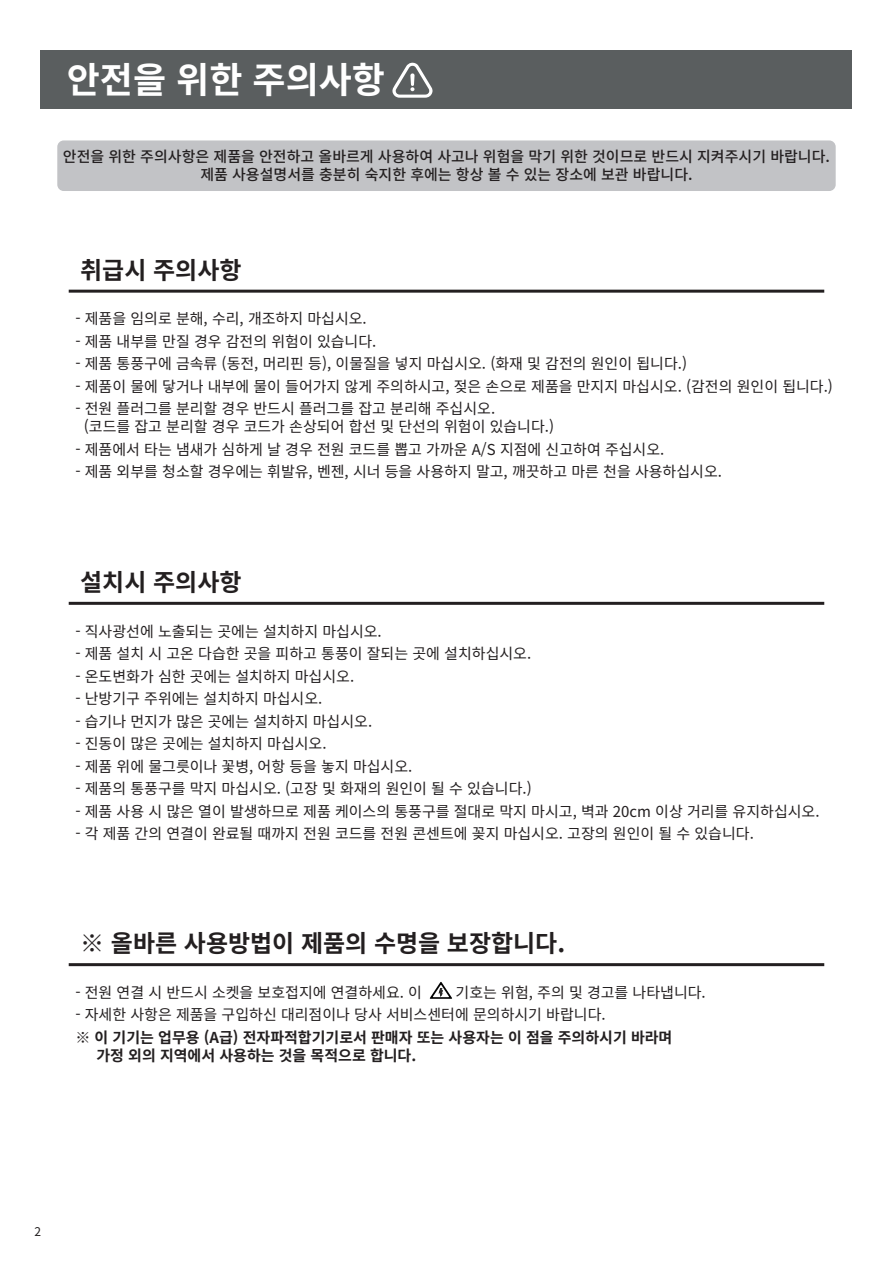
<style>
.page{position:relative;width:893px;height:1263px;background:#fff}
.page>*{position:absolute;margin:0;border:0;box-sizing:border-box;transform-origin:0 0}
.t1{font:700 36px "Noto Sans CJ Kkr";color:#fff}
.t2{font:700 24px "Noto Sans CJ Kkr";color:#231f20}
.t3{font:15px/18px "Noto Sans CJ Kkr";color:#231f20}
.t4{font:500 15px/18px "Noto Sans CJ Kkr";color:#231f20;text-align:center}
.t5{font:700 15px/18px "Noto Sans CJ Kkr";color:#231f20}
.t6{font:12px "Noto Sans CJ Kkr";color:#231f20}
</style>
<div class="page">
<div style="left:41px;top:51px;width:811px;height:58px;background:#5a5e5f"></div>
<div style="left:57px;top:140px;width:779px;height:51px;background:#c2c3c6;border-radius:6px"></div>
<svg style="left:392px;top:62px;width:40px;height:36px"></svg>
<hr style="left:69px;top:290px;width:755px;height:3px;background:#231f20">
<hr style="left:69px;top:602px;width:755px;height:3px;background:#231f20">
<hr style="left:69px;top:963px;width:755px;height:3px;background:#231f20">
<svg style="left:429px;top:982px;width:23px;height:17px"></svg>
<h1 class="t1" style="left:67px;top:60px;width:320px">안전을 위한 주의사항</h1>
<p class="t4" style="left:63px;top:148px;width:769px">안전을 위한 주의사항은 제품을 안전하고 올바르게 사용하여 사고나 위험을 막기 위한 것이므로 반드시 지켜주시기 바랍니다. 제품 사용설명서를 충분히 숙지한 후에는 항상 볼 수 있는 장소에 보관 바랍니다.</p>
<h2 class="t2" style="left:80px;top:256px;width:163px">취급시 주의사항</h2>
<p class="t3" style="left:75px;top:310px;width:293px">- 제품을 임의로 분해, 수리, 개조하지 마십시오.</p>
<p class="t3" style="left:75px;top:333px;width:303px">- 제품 내부를 만질 경우 감전의 위험이 있습니다.</p>
<p class="t3" style="left:75px;top:355px;width:613px">- 제품 통풍구에 금속류 (동전, 머리핀 등), 이물질을 넣지 마십시오. (화재 및 감전의 원인이 됩니다.)</p>
<p class="t3" style="left:75px;top:378px;width:759px">- 제품이 물에 닿거나 내부에 물이 들어가지 않게 주의하시고, 젖은 손으로 제품을 만지지 마십시오. (감전의 원인이 됩니다.)</p>
<p class="t3" style="left:84px;top:400px;width:472px;text-indent:-8px">- 전원 플러그를 분리할 경우 반드시 플러그를 잡고 분리해 주십시오.<br>(코드를 잡고 분리할 경우 코드가 손상되어 합선 및 단선의 위험이 있습니다.)</p>
<p class="t3" style="left:75px;top:441px;width:590px">- 제품에서 타는 냄새가 심하게 날 경우 전원 코드를 뽑고 가까운 A/S 지점에 신고하여 주십시오.</p>
<p class="t3" style="left:75px;top:463px;width:648px">- 제품 외부를 청소할 경우에는 휘발유, 벤젠, 시너 등을 사용하지 말고, 깨끗하고 마른 천을 사용하십시오.</p>
<h2 class="t2" style="left:80px;top:568px;width:163px">설치시 주의사항</h2>
<p class="t3" style="left:75px;top:622px;width:308px">- 직사광선에 노출되는 곳에는 설치하지 마십시오.</p>
<p class="t3" style="left:75px;top:645px;width:457px">- 제품 설치 시 고온 다습한 곳을 피하고 통풍이 잘되는 곳에 설치하십시오.</p>
<p class="t3" style="left:75px;top:667px;width:280px">- 온도변화가 심한 곳에는 설치하지 마십시오.</p>
<p class="t3" style="left:75px;top:690px;width:249px">- 난방기구 주위에는 설치하지 마십시오.</p>
<p class="t3" style="left:75px;top:712px;width:298px">- 습기나 먼지가 많은 곳에는 설치하지 마십시오.</p>
<p class="t3" style="left:75px;top:735px;width:253px">- 진동이 많은 곳에는 설치하지 마십시오.</p>
<p class="t3" style="left:75px;top:757px;width:338px">- 제품 위에 물그릇이나 꽃병, 어항 등을 놓지 마십시오.</p>
<p class="t3" style="left:75px;top:780px;width:458px">- 제품의 통풍구를 막지 마십시오. (고장 및 화재의 원인이 될 수 있습니다.)</p>
<p class="t3" style="left:75px;top:802px;width:746px">- 제품 사용 시 많은 열이 발생하므로 제품 케이스의 통풍구를 절대로 막지 마시고, 벽과 20cm 이상 거리를 유지하십시오.</p>
<p class="t3" style="left:75px;top:825px;width:680px">- 각 제품 간의 연결이 완료될 때까지 전원 코드를 전원 콘센트에 꽂지 마십시오. 고장의 원인이 될 수 있습니다.</p>
<h2 class="t2" style="left:80px;top:930px;width:486px">※ 올바른 사용방법이 제품의 수명을 보장합니다.</h2>
<p class="t3" style="left:75px;top:984px;width:348px">- 전원 연결 시 반드시 소켓을 보호접지에 연결하세요. 이</p>
<p class="t3" style="left:456px;top:984px;width:252px">기호는 위험, 주의 및 경고를 나타냅니다.</p>
<p class="t3" style="left:75px;top:1006px;width:532px">- 자세한 사항은 제품을 구입하신 대리점이나 당사 서비스센터에 문의하시기 바랍니다.</p>
<p class="t5" style="left:96px;top:1029px;width:577px;text-indent:-21px">※ 이 기기는 업무용 (A급) 전자파적합기기로서 판매자 또는 사용자는 이 점을 주의하시기 바라며 가정 외의 지역에서 사용하는 것을 목적으로 합니다.</p>
<p class="t6" style="left:34px;top:1225px;width:8px">2</p>
</div>
